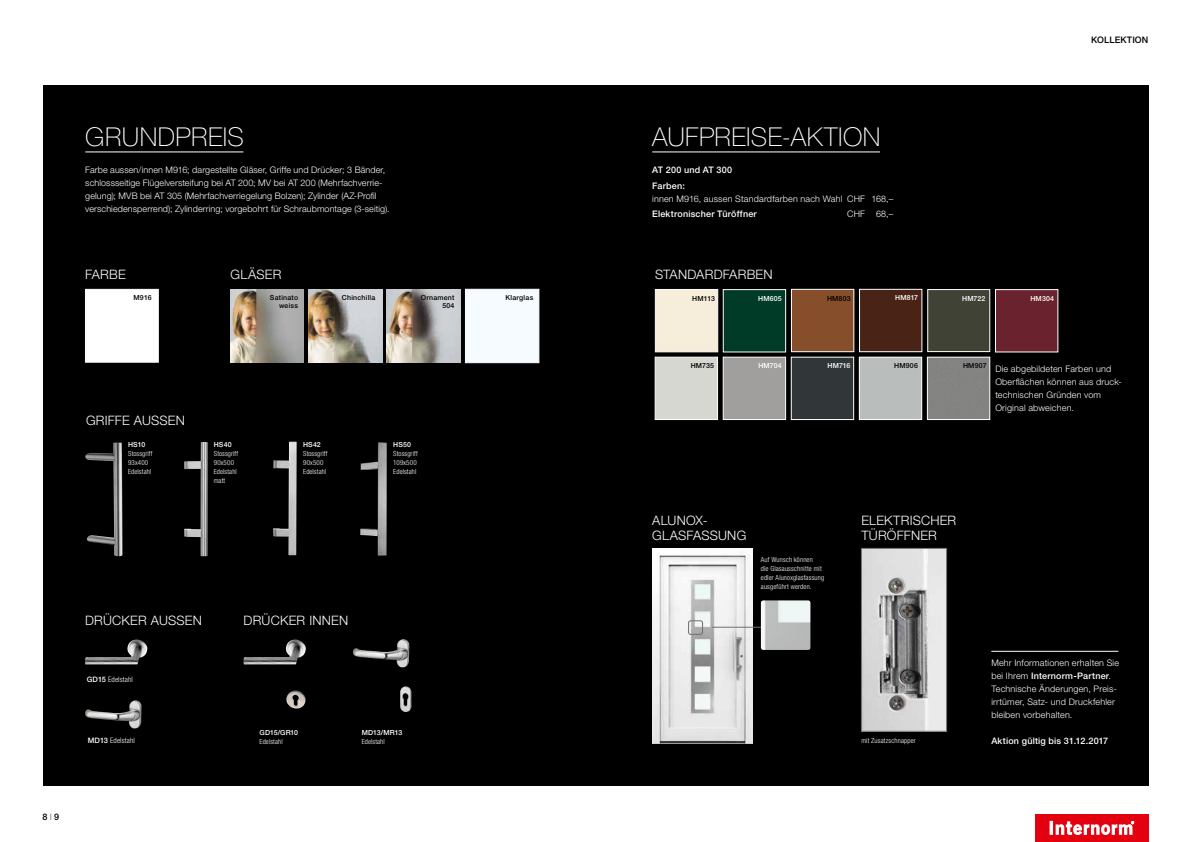
<style>
.page{position:relative;width:1191px;height:842px;background:#fff}
.page>*{position:absolute;margin:0;border:0;box-sizing:border-box;transform-origin:0 0}
.t1{font:100 26px "Helvetica Neue LT Pro";letter-spacing:.015em;color:#fff}
.t2{font:300 13px/15px "Helvetica Neue LT Pro";letter-spacing:.015em;color:#fff}
.t3{font:300 9px/13px "Helvetica Neue LT Pro";letter-spacing:.015em;color:#fff}
.t4{font:500 9px/15.8px "Helvetica Neue LT Pro";letter-spacing:.02em;color:#fff}
.t5{font:500 9px "Helvetica Neue LT Pro";letter-spacing:.01em;color:#000}
.t6{font:300 condensed 7.5px "Helvetica Neue LT Pro";letter-spacing:.01em;color:#fff}
.t7{font:300 condensed 7px/9px "Helvetica Neue LT Pro";letter-spacing:.02em;color:#fff}
.t8{font:500 7px/8px "Helvetica Neue LT Pro";letter-spacing:.03em;color:#000;text-align:right}
.t9{font:500 7px "Helvetica Neue LT Pro";letter-spacing:.02em;color:#fff}
.s1{font-weight:500;font-stretch:normal}
.s2{font-weight:100}
.s3{font-weight:500}
</style>
<div class="page">
<div style="left:1035px;top:814px;width:113px;height:28px;background:#e3000f"></div>
<svg style="left:1050px;top:821px;width:83px;height:14px"></svg>
<div style="left:43px;top:85px;width:1105px;height:701px;background:#000"></div>
<img style="left:360px;top:442px;width:27px;height:114px">
<img style="left:85px;top:443px;width:38px;height:113px">
<img style="left:273px;top:442px;width:24px;height:113px">
<img style="left:184px;top:442px;width:24px;height:114px">
<hr style="left:85px;top:152px;width:158px;height:1px;background:#fff">
<div style="left:85px;top:289px;width:73px;height:73px;background:#fff;border:1px solid #fff"></div>
<img style="left:231px;top:289px;width:73px;height:73px">
<img style="left:387px;top:289px;width:73px;height:73px">
<img style="left:309px;top:289px;width:73px;height:73px">
<div style="left:465px;top:289px;width:74px;height:74px;background:#f5fbfe;border:1px solid #fff"></div>
<img style="left:85px;top:640px;width:63px;height:24px">
<img style="left:243px;top:640px;width:63px;height:24px">
<img style="left:85px;top:700px;width:57px;height:29px">
<img style="left:400px;top:686px;width:11px;height:26px">
<img style="left:353px;top:639px;width:56px;height:29px">
<img style="left:286px;top:690px;width:20px;height:18px">
<img style="left:652px;top:549px;width:100px;height:194px">
<div style="left:688px;top:620px;width:15px;height:15px;border:1px solid #6f6f6e;border-radius:2px"></div>
<hr style="left:712px;top:627px;width:49px;height:1px;background:#6f6f6e">
<img style="left:761px;top:600px;width:49px;height:50px">
<img style="left:863px;top:550px;width:81px;height:179px">
<div style="left:861px;top:548px;width:85px;height:183px;border:1px solid #6f6f6e"></div>
<hr style="left:991px;top:651px;width:127px;height:1px;background:#fff">
<div style="left:655px;top:357px;width:62px;height:63px;background:#d5d7d0;border:1px solid #fff"></div>
<div style="left:861px;top:359px;width:59px;height:59px;background:#b9bdbb"></div>
<div style="left:859px;top:357px;width:63px;height:63px;border:1px solid #fff"></div>
<div style="left:723px;top:357px;width:62px;height:63px;background:#a09f9d;border:1px solid #fff"></div>
<div style="left:929px;top:359px;width:59px;height:59px;background:#848382"></div>
<div style="left:927px;top:357px;width:63px;height:63px;border:1px solid #fff"></div>
<div style="left:791px;top:357px;width:63px;height:63px;background:#313739;border:1px solid #fff"></div>
<div style="left:995px;top:289px;width:63px;height:63px;background:#6a232e;border:1px solid #fff"></div>
<div style="left:723px;top:289px;width:63px;height:63px;background:#003b27;border:1px solid #fff"></div>
<div style="left:791px;top:289px;width:63px;height:63px;background:#864e2b;border:1px solid #fff"></div>
<div style="left:859px;top:289px;width:63px;height:63px;background:#4a2317;border:1px solid #fff"></div>
<div style="left:655px;top:289px;width:63px;height:63px;background:#f6eeda;border:1px solid #fff"></div>
<hr style="left:652px;top:152px;width:228px;height:1px;background:#fff">
<div style="left:927px;top:289px;width:63px;height:63px;background:#404236;border:1px solid #fff"></div>
<h1 class="t1" style="left:85px;top:121px;width:160px">GRUNDPREIS</h1>
<p class="t3" style="left:85px;top:163px;width:306px">Farbe aussen/innen M916; dargestellte Gläser, Griffe und Drücker; 3 Bänder, schlossseitige Flügelversteifung bei AT 200; MV bei AT 200 (Mehrfachverrie&shy;gelung); MVB bei AT 305 (Mehrfachverriegelung Bolzen); Zylinder (AZ-Profil verschiedensperrend); Zylinderring; vorgebohrt für Schraubmontage (3-seitig).</p>
<h2 class="t2" style="left:85px;top:266px;width:42px">FARBE</h2>
<p class="t8" style="left:133px;top:293px;width:20px">M916</p>
<h2 class="t2" style="left:231px;top:266px;width:52px">GLÄSER</h2>
<p class="t8" style="left:270px;top:293px;width:30px">Satinato weiss</p>
<p class="t8" style="left:421px;top:293px;width:35px">Ornament<br>504</p>
<p class="t8" style="left:342px;top:293px;width:35px">Chinchilla</p>
<p class="t8" style="left:505px;top:293px;width:29px">Klarglas</p>
<h2 class="t2" style="left:86px;top:413px;width:100px">GRIFFE AUSSEN</h2>
<p class="t9" style="left:128px;top:440px;width:19px">HS10</p>
<p class="t7" style="left:128px;top:449px;width:26px">Stossgriff<br>93x400<br>Edelstahl</p>
<p class="t9" style="left:214px;top:440px;width:19px">HS40</p>
<p class="t7" style="left:214px;top:449px;width:26px">Stossgriff<br>90x500<br>Edelstahl matt</p>
<p class="t9" style="left:303px;top:440px;width:19px">HS42</p>
<p class="t7" style="left:303px;top:449px;width:26px">Stossgriff<br>90x500<br>Edelstahl</p>
<p class="t9" style="left:393px;top:440px;width:19px">HS50</p>
<p class="t7" style="left:393px;top:449px;width:26px">Stossgriff<br>109x500<br>Edelstahl</p>
<h2 class="t2" style="left:85px;top:613px;width:118px">DRÜCKER AUSSEN</h2>
<p class="t6" style="left:87px;top:675px;width:47px"><span class="s1">GD15</span> Edelstahl</p>
<p class="t6" style="left:88px;top:736px;width:48px"><span class="s1">MD13</span> Edelstahl</p>
<p class="t5" style="left:43px;top:811px;width:18px">8 <span class="s2">I</span> 9</p>
<h2 class="t2" style="left:243px;top:613px;width:106px">DRÜCKER INNEN</h2>
<p class="t9" style="left:259px;top:728px;width:40px">GD15/GR10</p>
<p class="t7" style="left:259px;top:737px;width:25px">Edelstahl</p>
<p class="t9" style="left:362px;top:728px;width:42px">MD13/MR13</p>
<p class="t7" style="left:362px;top:737px;width:25px">Edelstahl</p>
<h1 class="t1" style="left:652px;top:121px;width:230px">AUFPREISE-AKTION</h1>
<p class="t4" style="left:652px;top:162px;width:81px">AT 200 und AT 300<br>Farben:</p>
<p class="t3" style="left:652px;top:192px;width:243px">innen M916, aussen Standardfarben nach Wahl CHF 168,–</p>
<p class="t4" style="left:652px;top:205px;width:106px">Elektronischer Türöffner</p>
<p class="t3" style="left:847px;top:207px;width:48px">CHF 68,–</p>
<h2 class="t2" style="left:655px;top:266px;width:119px">STANDARDFARBEN</h2>
<p class="t8" style="left:692px;top:294px;width:24px">HM113</p>
<p class="t9" style="left:758px;top:294px;width:25px">HM605</p>
<p class="t8" style="left:827px;top:294px;width:25px">HM803</p>
<p class="t9" style="left:895px;top:294px;width:24px">HM817</p>
<p class="t9" style="left:1030px;top:294px;width:25px">HM304</p>
<p class="t9" style="left:962px;top:294px;width:25px">HM722</p>
<p class="t5" style="left:1091px;top:35px;width:59px">KOLLEKTION</p>
<p class="t8" style="left:690px;top:362px;width:25px">HM735</p>
<p class="t9" style="left:758px;top:361px;width:25px">HM704</p>
<p class="t9" style="left:827px;top:361px;width:24px">HM716</p>
<p class="t8" style="left:894px;top:361px;width:25px">HM906</p>
<p class="t8" style="left:963px;top:361px;width:25px">HM907</p>
<p class="t3" style="left:995px;top:362px;width:128px">Die abgebildeten Farben und<br>Oberflächen können aus druck&shy;technischen Gründen vom<br>Original abweichen.</p>
<h2 class="t2" style="left:652px;top:513px;width:96px">ALUNOX-<br>GLASFASSUNG</h2>
<h2 class="t2" style="left:861px;top:513px;width:96px">ELEKTRISCHER<br>TÜRÖFFNER</h2>
<p class="t7" style="left:761px;top:554px;width:65px">Auf Wunsch können<br>die Glasausschnitte mit edler Alunoxglasfassung ausgeführt werden.</p>
<p class="t7" style="left:861px;top:736px;width:56px">mit Zusatzschnapper</p>
<p class="t3" style="left:991px;top:656px;width:129px">Mehr Informationen erhalten Sie bei Ihrem <span class="s3">Internorm-Partner</span>.<br>Technische Änderungen, Preis&shy;irrtümer, Satz- und Druckfehler bleiben vorbehalten.</p>
<p class="t4" style="left:991px;top:733px;width:118px">Aktion gültig bis 31.12.2017</p>
</div>
